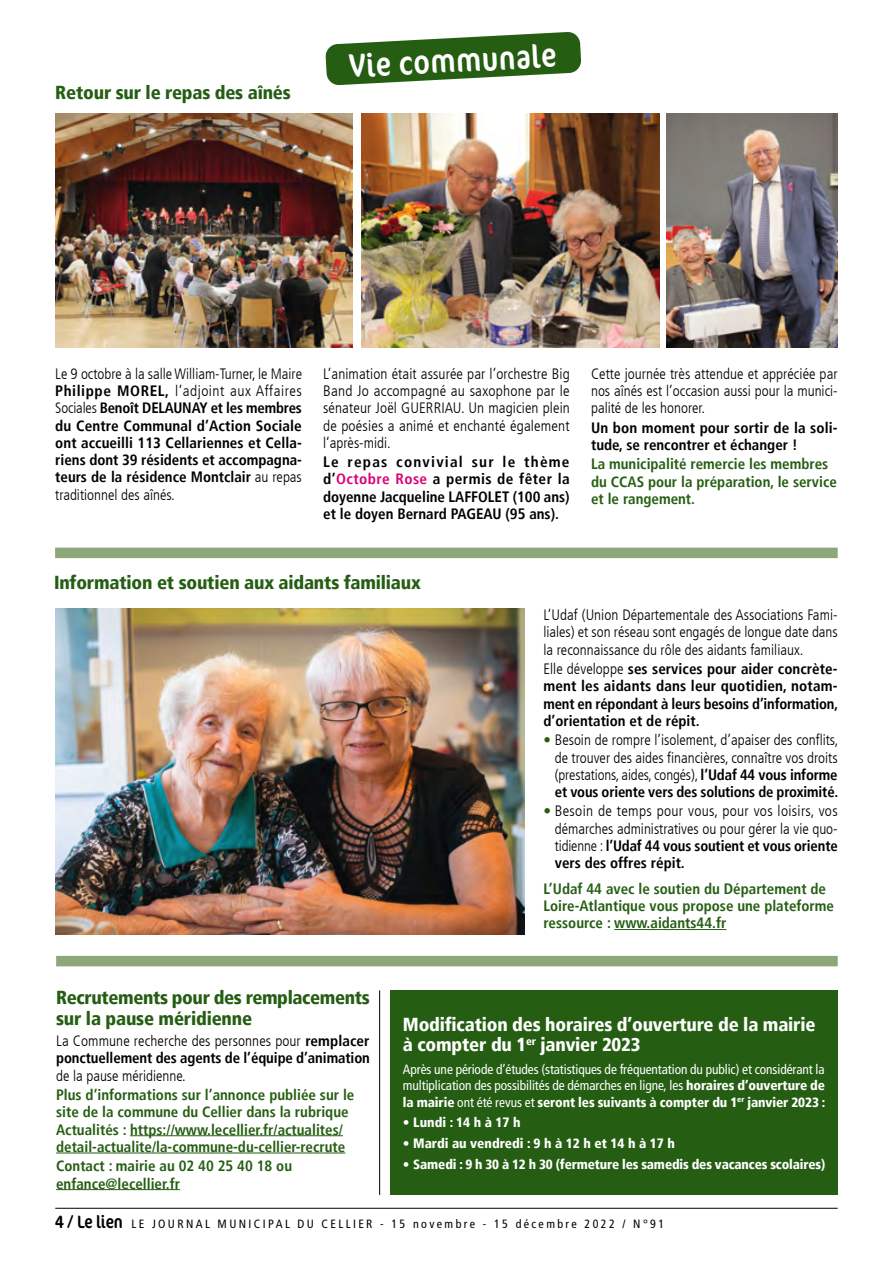
<style>
.page{position:relative;width:893px;height:1263px;background:#fff}
.page>*{position:absolute;margin:0;border:0;box-sizing:border-box;transform-origin:0 0}
.t1{font:condensed 33px "Cocon Pro";color:#fff}
.t2{font:900 condensed 18.75px/20.2px "Frutiger LT";letter-spacing:-.01em;color:#255e13}
.t3{font:900 condensed 18.75px/20.2px "Frutiger LT";letter-spacing:-.01em;color:#fff}
.t4{font:300 condensed 15px/17.2px "Frutiger LT";color:#000;text-align:justify}
.t5{font:700 condensed 15px/17.2px "Frutiger LT";color:#000;text-align:justify}
.t6{font:700 condensed 15px/17.2px "Frutiger LT";color:#255e13}
.t7{font:condensed 13.5px/16.5px "Frutiger LT";letter-spacing:-.005em;color:#fff;text-align:justify}
.t8{font:900 condensed 13.5px "Frutiger LT";letter-spacing:-.01em;color:#fff}
.t9{font:condensed 12px "Frutiger LT";letter-spacing:.2em;color:#000}
.s1{font-weight:300}
.s2{color:#dd0074}
.s3{font-weight:700;color:#255e13}
.s4{font-weight:700}
.s5{font-weight:900}
.s6{font-family:"Cocon Pro";font-size:18px}
</style>
<div class="page">
<hr style="left:55px;top:1208px;width:783px;height:1px;background:#000">
<svg style="left:325px;top:32px;width:256px;height:53px"></svg>
<div style="left:55px;top:548px;width:783px;height:10px;background:#8da778"></div>
<div style="left:56px;top:956px;width:782px;height:10px;background:#8da778"></div>
<img style="left:55px;top:114px;width:298px;height:234px">
<img style="left:361px;top:114px;width:298px;height:234px">
<img style="left:666px;top:114px;width:172px;height:234px">
<hr style="left:614px;top:929px;width:112px;height:1px;background:#255e13">
<img style="left:55px;top:609px;width:469px;height:326px">
<div style="left:390px;top:990px;width:448px;height:205px;background:#255e13"></div>
<hr style="left:130px;top:1135px;width:213px;height:1px;background:#255e13">
<hr style="left:56px;top:1152px;width:289px;height:1px;background:#255e13">
<hr style="left:56px;top:1189px;width:124px;height:1px;background:#255e13">
<hr style="left:379px;top:990px;width:1px;height:205px;background:#000">
<p class="t2" style="left:55px;top:82px;width:237px">Retour sur le repas des aînés</p>
<h1 class="t1" style="left:348px;top:44px;width:209px;rotate:-3deg">Vie communale</h1>
<p class="t5" style="left:55px;top:365px;width:248px"><span class="s1">Le 9 octobre à la salle William-Turner, le Maire </span>Philippe MOREL, <span class="s1">l’adjoint aux Affaires Sociales</span> Benoît DELAUNAY et les membres du Centre Communal d’Action Sociale ont accueilli 113 Cellariennes et Cella&shy;riens dont 39 résidents et accompagna&shy;teurs de la résidence Montclair <span class="s1">au repas traditionnel des aînés.</span></p>
<p class="t4" style="left:323px;top:365px;width:248px">L’animation était assurée par l’orchestre Big Band Jo accompagné au saxophone par le sénateur Joël GUERRIAU. Un magicien plein de poésies a animé et enchanté également l’après-midi.</p>
<p class="t5" style="left:323px;top:453px;width:248px">Le repas convivial sur le thème d’<span class="s2">Octobre Rose</span> a permis de fêter la doyenne Jacqueline LAFFOLET (100 ans) et le doyen Bernard PAGEAU (95 ans).</p>
<p class="t2" style="left:54px;top:572px;width:368px">Information et soutien aux aidants familiaux</p>
<p class="t4" style="left:591px;top:365px;width:248px">Cette journée très attendue et appréciée par nos aînés est l’occasion aussi pour la munici&shy;palité de les honorer.</p>
<p class="t5" style="left:591px;top:419px;width:248px">Un bon moment pour sortir de la soli&shy;tude, se rencontrer et échanger !</p>
<p class="t6" style="left:591px;top:455px;width:247px">La municipalité remercie les membres du CCAS pour la préparation, le service et le rangement.</p>
<p class="t2" style="left:56px;top:988px;width:315px">Recrutements pour des remplacements sur la pause méridienne</p>
<p class="t5" style="left:56px;top:1032px;width:315px"><span class="s1">La Commune recherche des personnes pour</span> remplacer ponctuellement des agents de l’équipe d’animation</p>
<p class="t4" style="left:56px;top:1067px;width:131px">de la pause méridienne.</p>
<p class="t6" style="left:56px;top:1086px;width:300px">Plus d’informations sur l’annonce publiée sur le site de la commune du Cellier dans la rubrique Actualités : https://www.lecellier.fr/actualites/ detail-actualite/la-commune-du-cellier-recrute</p>
<p class="t6" style="left:56px;top:1157px;width:237px">Contact : mairie au 02 40 25 40 18 ou enfance@lecellier.fr</p>
<p class="t4" style="left:543px;top:607px;width:296px">L’Udaf (Union Départementale des Associations Fami&shy;liales) et son réseau sont engagés de longue date dans la reconnaissance du rôle des aidants familiaux.</p>
<p class="t5" style="left:543px;top:660px;width:296px"><span class="s1">Elle développe</span> ses services pour aider concrète&shy;ment les aidants dans leur quotidien, notam&shy;ment en répondant à leurs besoins d’information, d’orientation et de répit.</p>
<p class="t4" style="left:555px;top:732px;width:285px;text-indent:-11px"><span class="s3">•</span> Besoin de rompre l’isolement, d’apaiser des conflits, de trouver des aides financières, connaître vos droits (prestations, aides, congés), <span class="s4">l’Udaf 44 vous informe et vous oriente vers des solutions de proximité.</span></p>
<p class="t4" style="left:555px;top:803px;width:284px;text-indent:-11px"><span class="s3">•</span> Besoin de temps pour vous, pour vos loisirs, vos démarches administratives ou pour gérer la vie quo&shy;tidienne : <span class="s4">l’Udaf 44 vous soutient et vous oriente vers des offres répit.</span></p>
<p class="t6" style="left:543px;top:880px;width:292px">L’Udaf 44 avec le soutien du Département de<br>Loire-Atlantique vous propose une plateforme ressource : www.aidants44.fr</p>
<p class="t3" style="left:403px;top:1014px;width:414px">Modification des horaires d’ouverture de la mairie à compter du 1<sup>er</sup> janvier 2023</p>
<p class="t7" style="left:403px;top:1061px;width:424px">Après une période d’études (statistiques de fréquentation du public) et considérant la multiplication des possibilités de démarches en ligne, les <span class="s5">horaires d’ouverture de la mairie</span> ont été revus et <span class="s5">seront les suivants à compter du 1</span><sup>er</sup> <span class="s5">janvier 2023 :</span></p>
<p class="t8" style="left:403px;top:1114px;width:119px">• Lundi : 14 h à 17 h</p>
<p class="t8" style="left:403px;top:1135px;width:273px">• Mardi au vendredi : 9 h à 12 h et 14 h à 17 h</p>
<p class="t8" style="left:403px;top:1156px;width:424px">• Samedi : 9 h 30 à 12 h 30 (fermeture les samedis des vacances scolaires)</p>
<p class="t9" style="left:55px;top:1216px;width:610px"><span class="s6">4 / Le lien</span> LE JOURNAL MUNICIPAL DU CELLIER - 15 novembre - 15 décembre 2022 / N°91</p>
</div>
